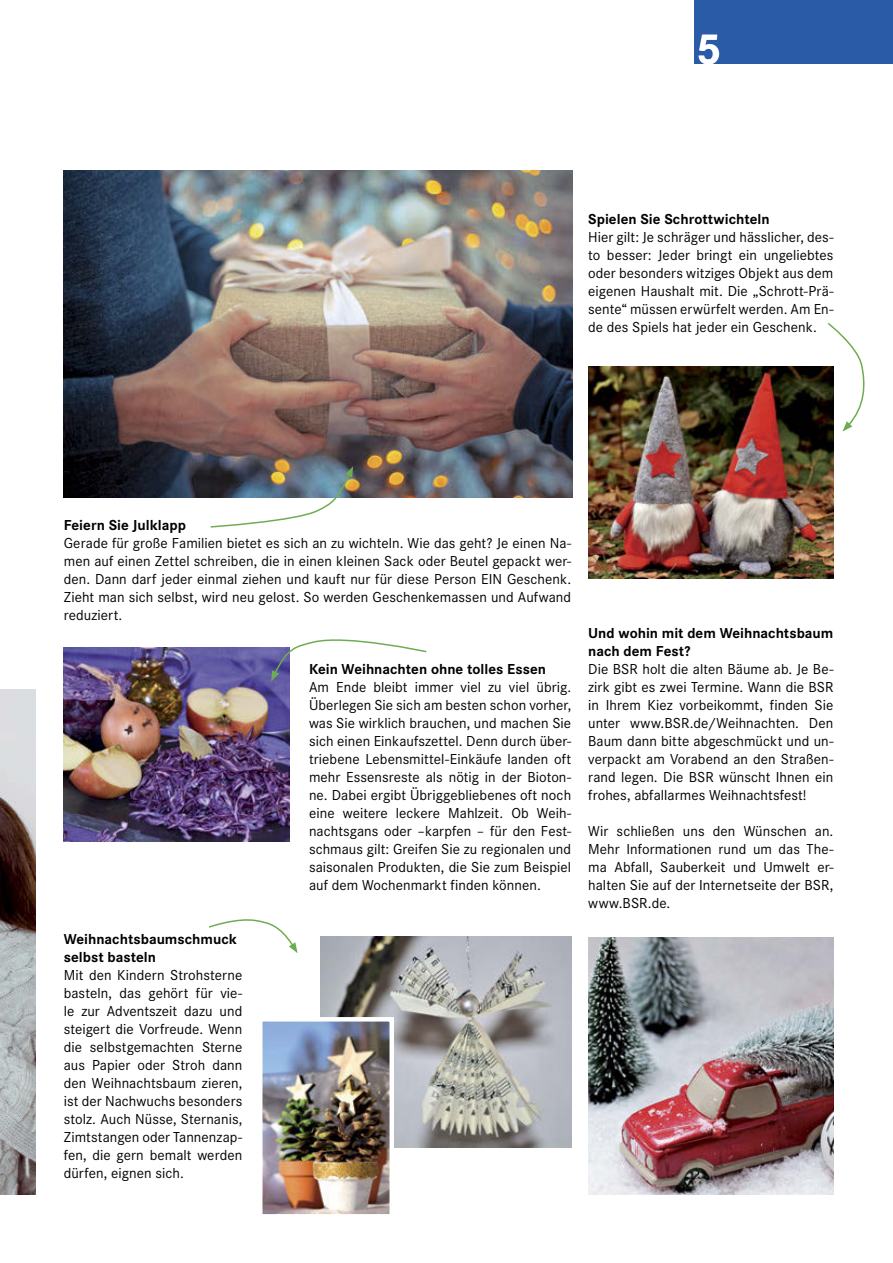
<style>
.page{position:relative;width:893px;height:1263px;background:#fff}
.page>*{position:absolute;margin:0;border:0;box-sizing:border-box;transform-origin:0 0}
.t1{font:700 45px "Corporate S";color:#fff}
.Copy{font:15px/18px "Corporate S";letter-spacing:.005em;color:#000;text-align:justify}
.Copy-2{font:700 15px/18px "Corporate S";color:#000}
</style>
<div class="page">
<div style="left:694px;top:0;width:199px;height:64px;background:#295ba7"></div>
<img style="left:64px;top:170px;width:508px;height:327px">
<img style="left:588px;top:367px;width:245px;height:211px">
<img style="left:64px;top:647px;width:225px;height:195px">
<img style="left:321px;top:936px;width:250px;height:211px">
<img style="left:263px;top:1022px;width:126px;height:191px">
<div style="left:258px;top:1017px;width:136px;height:201px;border:4px solid #fff"></div>
<img style="left:0;top:690px;width:35px;height:505px">
<svg style="left:827px;top:323px;width:38px;height:109px"></svg>
<svg style="left:209px;top:919px;width:89px;height:34px"></svg>
<img style="left:588px;top:938px;width:245px;height:257px">
<svg style="left:209px;top:466px;width:144px;height:62px"></svg>
<svg style="left:271px;top:639px;width:156px;height:42px"></svg>
<p class="t1" style="left:696px;top:23px;width:27px">5</p>
<p class="Copy-2" style="left:588px;top:210px;width:183px">Spielen Sie Schrottwichteln</p>
<p class="Copy" style="left:588px;top:228px;width:247px">Hier gilt: Je schräger und hässlicher, des&shy;to besser: Jeder bringt ein ungeliebtes oder besonders witziges Objekt aus dem eigenen Haushalt mit. Die „Schrott-Prä&shy;sente“ müssen erwürfelt werden. Am En&shy;de des Spiels hat jeder ein Geschenk.</p>
<p class="Copy-2" style="left:64px;top:516px;width:124px">Feiern Sie Julklapp</p>
<p class="Copy" style="left:64px;top:534px;width:509px">Gerade für große Familien bietet es sich an zu wichteln. Wie das geht? Je einen Na&shy;men auf einen Zettel schreiben, die in einen kleinen Sack oder Beutel gepackt wer&shy;den. Dann darf jeder einmal ziehen und kauft nur für diese Person EIN Geschenk.<br>Zieht man sich selbst, wird neu gelost. So werden Geschenkemassen und Aufwand reduziert.</p>
<p class="Copy-2" style="left:64px;top:930px;width:175px">Weihnachtsbaumschmuck selbst basteln</p>
<p class="Copy" style="left:64px;top:966px;width:180px">Mit den Kindern Strohsterne basteln, das gehört für vie&shy;le zur Adventszeit dazu und steigert die Vorfreude. Wenn die selbstgemachten Sterne aus Papier oder Stroh dann den Weihnachtsbaum zieren, ist der Nachwuchs besonders stolz. Auch Nüsse, Sternanis, Zimtstangen oder Tannenzap&shy;fen, die gern bemalt werden dürfen, eignen sich.</p>
<p class="Copy-2" style="left:309px;top:660px;width:238px">Kein Weihnachten ohne tolles Essen</p>
<p class="Copy" style="left:309px;top:678px;width:264px">Am Ende bleibt immer viel zu viel übrig.<br>Überlegen Sie sich am besten schon vorher, was Sie wirklich brauchen, und machen Sie sich einen Einkaufszettel. Denn durch über&shy;triebene Lebensmittel-Einkäufe landen oft mehr Essensreste als nötig in der Bioton&shy;ne. Dabei ergibt Übriggebliebenes oft noch eine weitere leckere Mahlzeit. Ob Weih&shy;nachtsgans oder –karpfen – für den Fest&shy;schmaus gilt: Greifen Sie zu regionalen und saisonalen Produkten, die Sie zum Beispiel auf dem Wochenmarkt finden können.</p>
<p class="Copy-2" style="left:588px;top:624px;width:247px">Und wohin mit dem Weihnachtsbaum nach dem Fest?</p>
<p class="Copy" style="left:588px;top:660px;width:247px">Die BSR holt die alten Bäume ab. Je Be&shy;zirk gibt es zwei Termine. Wann die BSR in Ihrem Kiez vorbeikommt, finden Sie unter www.BSR.de/Weihnachten. Den Baum dann bitte abgeschmückt und un&shy;verpackt am Vorabend an den Straßen&shy;rand legen. Die BSR wünscht Ihnen ein frohes, abfallarmes Weihnachtsfest!</p>
<p class="Copy" style="left:588px;top:822px;width:247px">Wir schließen uns den Wünschen an.<br>Mehr Informationen rund um das The&shy;ma Abfall, Sauberkeit und Umwelt er&shy;halten Sie auf der Internetseite der BSR, www.BSR.de.</p>
</div>
